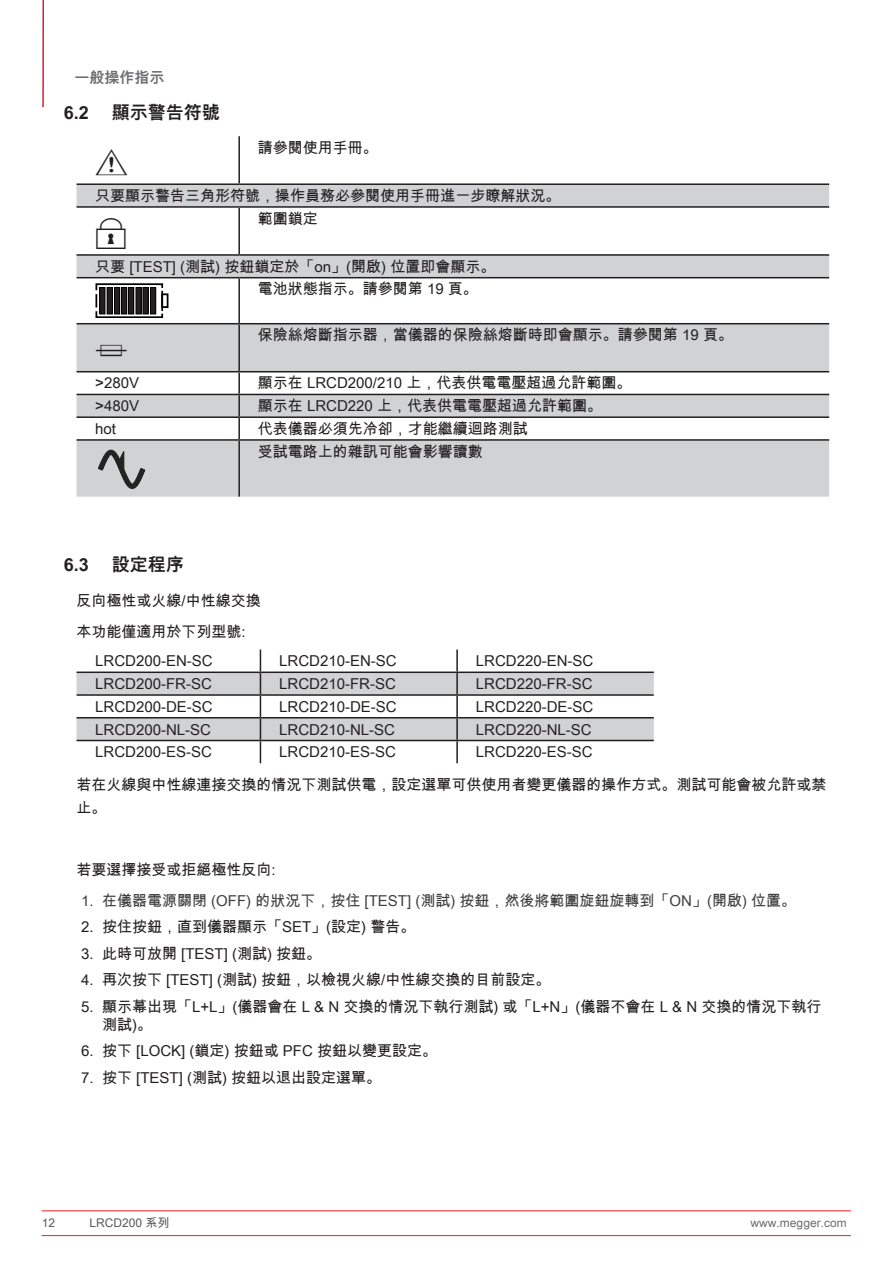
<style>
.page{position:relative;width:893px;height:1263px;background:#fff}
.page>*{position:absolute;margin:0;border:0;box-sizing:border-box;transform-origin:0 0}
.t1{font:700 18px "Arial Unicode MS";color:#231f20}
.t2{font:15px/22.8px "Arial Unicode MS";color:#231f20}
.t3{font:15px "Arial Unicode MS";color:#3e3e3f}
.t4{font:700 15px "Arial Unicode MS";color:#6c6d70}
.t5{font:12px "Arial Unicode MS";color:#6c6d70}
.t6{font:12px "Arial Unicode MS";color:#57585a}
</style>
<div class="page">
<svg style="left:77px;top:185px;width:752px;height:312px;fill:#d1d2d4"></svg>
<hr style="left:238px;top:136px;width:2px;height:47px;background:#231f20">
<hr style="left:77px;top:183px;width:162px;height:2px;background:#231f20">
<hr style="left:239px;top:183px;width:590px;height:2px;background:#231f20">
<hr style="left:77px;top:206px;width:162px;height:2px;background:#231f20">
<hr style="left:239px;top:206px;width:590px;height:2px;background:#231f20">
<hr style="left:238px;top:208px;width:2px;height:46px;background:#231f20">
<hr style="left:77px;top:254px;width:162px;height:2px;background:#231f20">
<hr style="left:239px;top:254px;width:590px;height:2px;background:#231f20">
<hr style="left:77px;top:277px;width:162px;height:1px;background:#231f20">
<hr style="left:239px;top:277px;width:590px;height:1px;background:#231f20">
<hr style="left:238px;top:278px;width:2px;height:45px;background:#231f20">
<hr style="left:77px;top:323px;width:162px;height:1px;background:#231f20">
<hr style="left:239px;top:323px;width:590px;height:1px;background:#231f20">
<hr style="left:238px;top:324px;width:2px;height:47px;background:#231f20">
<hr style="left:77px;top:371px;width:162px;height:1px;background:#231f20">
<hr style="left:239px;top:371px;width:590px;height:1px;background:#231f20">
<hr style="left:238px;top:372px;width:2px;height:22px;background:#231f20">
<hr style="left:77px;top:394px;width:162px;height:1px;background:#231f20">
<hr style="left:239px;top:394px;width:590px;height:1px;background:#231f20">
<hr style="left:238px;top:395px;width:2px;height:21px;background:#231f20">
<hr style="left:77px;top:416px;width:162px;height:2px;background:#231f20">
<hr style="left:239px;top:416px;width:590px;height:2px;background:#231f20">
<hr style="left:238px;top:418px;width:2px;height:21px;background:#231f20">
<hr style="left:77px;top:439px;width:162px;height:2px;background:#231f20">
<hr style="left:239px;top:439px;width:590px;height:2px;background:#231f20">
<hr style="left:238px;top:441px;width:2px;height:56px;background:#231f20">
<svg style="left:95px;top:284px;width:69px;height:34px"></svg>
<div style="left:161px;top:293px;width:7px;height:15px;border:2px solid #000001"></div>
<svg style="left:98px;top:450px;width:47px;height:39px;background:#a2a3a4"></svg>
<svg style="left:77px;top:649px;width:577px;height:114px"></svg>
<hr style="left:457px;top:740px;width:197px;height:1px;background:#231f20">
<hr style="left:456px;top:741px;width:2px;height:22px;background:#231f20">
<hr style="left:42px;top:1210px;width:809px;height:1px;background:#ee1d23">
<hr style="left:42px;top:1235px;width:809px;height:1px;background:#ee1d23">
<hr style="left:42px;top:0;width:2px;height:107px;background:#d1232a">
<svg style="left:97px;top:218px;width:29px;height:31px"></svg>
<svg style="left:96px;top:345px;width:31px;height:11px"></svg>
<p class="t4" style="left:74px;top:66px;width:91px">一般操作指示</p>
<p class="t1" style="left:64px;top:100px;width:27px">6.2</p>
<p class="t1" style="left:112px;top:100px;width:110px">顯示警告符號</p>
<p class="t2" style="left:258px;top:136px;width:121px">請參閱使用手冊。</p>
<p class="t2" style="left:258px;top:184px;width:304px;text-indent:-163px">只要顯示警告三角形符號，操作員務必參閱使用手冊進一步瞭解狀況。範圍鎖定</p>
<p class="t2" style="left:258px;top:255px;width:239px;text-indent:-163px">只要 [TEST] (測試) 按鈕鎖定於「on」(開啟) 位置即會顯示。電池狀態指示。請參閱第 19 頁。</p>
<p class="t2" style="left:258px;top:323px;width:477px">保險絲熔斷指示器，當儀器的保險絲熔斷時即會顯示。請參閱第 19 頁。</p>
<p class="t2" style="left:95px;top:371px;width:45px">&gt;280V</p>
<p class="t2" style="left:258px;top:371px;width:375px">顯示在 LRCD200/210 上，代表供電電壓超過允許範圍。</p>
<p class="t2" style="left:95px;top:394px;width:45px">&gt;480V</p>
<p class="t2" style="left:258px;top:394px;width:346px">顯示在 LRCD220 上，代表供電電壓超過允許範圍。</p>
<p class="t2" style="left:95px;top:417px;width:22px">hot</p>
<p class="t2" style="left:258px;top:417px;width:272px">代表儀器必須先冷卻，才能繼續迴路測試受試電路上的雜訊可能會影響讀數</p>
<p class="t1" style="left:64px;top:551px;width:27px">6.3</p>
<p class="t1" style="left:112px;top:551px;width:73px">設定程序</p>
<p class="t2" style="left:77px;top:585px;width:186px;line-height:31px">反向極性或火線/中性線交換本功能僅適用於下列型號:</p>
<p class="t2" style="left:95px;top:649px;width:119px">LRCD200-EN-SC</p>
<p class="t2" style="left:279px;top:649px;width:119px">LRCD210-EN-SC</p>
<p class="t2" style="left:476px;top:649px;width:119px">LRCD220-EN-SC</p>
<p class="t2" style="left:95px;top:672px;width:118px">LRCD200-FR-SC</p>
<p class="t2" style="left:279px;top:672px;width:118px">LRCD210-FR-SC</p>
<p class="t2" style="left:476px;top:672px;width:118px">LRCD220-FR-SC</p>
<p class="t2" style="left:95px;top:695px;width:119px">LRCD200-DE-SC</p>
<p class="t2" style="left:279px;top:695px;width:119px">LRCD210-DE-SC</p>
<p class="t2" style="left:476px;top:695px;width:119px">LRCD220-DE-SC</p>
<p class="t2" style="left:95px;top:717px;width:117px">LRCD200-NL-SC</p>
<p class="t2" style="left:279px;top:717px;width:117px">LRCD210-NL-SC</p>
<p class="t2" style="left:476px;top:717px;width:117px">LRCD220-NL-SC</p>
<p class="t2" style="left:95px;top:740px;width:118px">LRCD200-ES-SC</p>
<p class="t2" style="left:279px;top:740px;width:118px">LRCD210-ES-SC</p>
<p class="t2" style="left:77px;top:735px;width:751px;line-height:32.7px;text-indent:399px">LRCD220-ES-SC<br>若在火線與中性線連接交換的情況下測試供電，設定選單可供使用者變更儀器的操作方式。測試可能會被允許或禁</p>
<p class="t2" style="left:77px;top:795px;width:31px">止。</p>
<p class="t2" style="left:77px;top:857px;width:201px">若要選擇接受或拒絕極性反向:</p>
<p class="t3" style="left:81px;top:889px;width:717px">1. 在儀器電源關閉 (OFF) 的狀況下，按住 [TEST] (測試) 按鈕，然後將範圍旋鈕旋轉到「ON」(開啟) 位置。</p>
<p class="t2" style="left:81px;top:915px;width:336px">2. 按住按鈕，直到儀器顯示「SET」(設定) 警告。</p>
<p class="t2" style="left:81px;top:941px;width:242px">3. 此時可放開 [TEST] (測試) 按鈕。</p>
<p class="t2" style="left:81px;top:968px;width:471px">4. 再次按下 [TEST] (測試) 按鈕，以檢視火線/中性線交換的目前設定。</p>
<p class="t2" style="left:102px;top:997px;width:721px;line-height:18px;text-indent:-21px">5. 顯示幕出現「L+L」(儀器會在 L &amp; N 交換的情況下執行測試) 或「L+N」(儀器不會在 L &amp; N 交換的情況下執行測試)。</p>
<p class="t2" style="left:81px;top:1039px;width:358px">6. 按下 [LOCK] (鎖定) 按鈕或 PFC 按鈕以變更設定。</p>
<p class="t2" style="left:81px;top:1065px;width:302px">7. 按下 [TEST] (測試) 按鈕以退出設定選單。</p>
<p class="t6" style="left:42px;top:1214px;width:15px">12</p>
<p class="t6" style="left:89px;top:1214px;width:82px">LRCD200 系列</p>
<p class="t5" style="left:751px;top:1214px;width:98px">www.megger.com</p>
</div>
